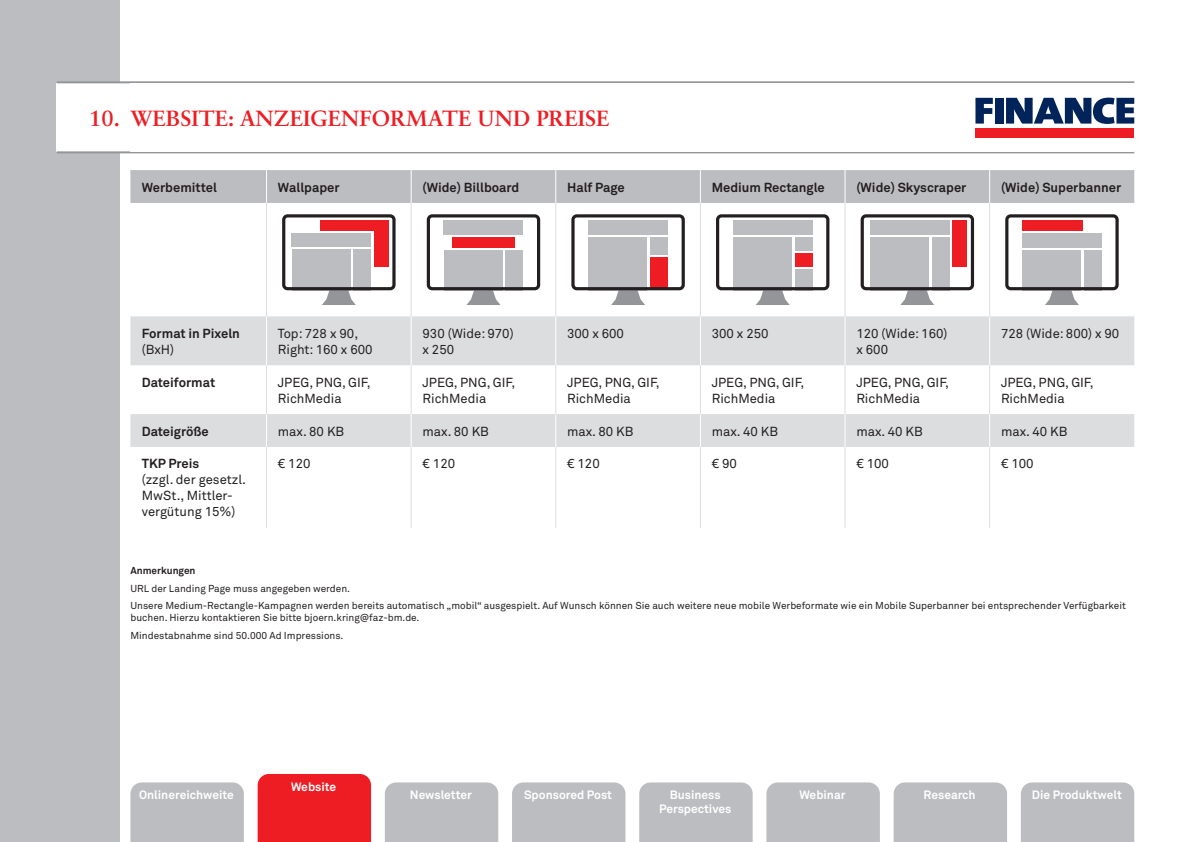
<style>
.page{position:relative;width:1191px;height:842px;background:#fff}
.page>*{position:absolute;margin:0;border:0;box-sizing:border-box;transform-origin:0 0}
.t1{font:700 22px "Sabon LT Std";color:#ee1d23}
.t2{font:13px/16px "Akkurat Std";color:#231f20}
.t3{font:700 13px "Akkurat Std";color:#231f20}
.t4{font:700 12px/14px "Akkurat Std";color:#fff;text-align:center}
.t5{font:10px/17.6px "Akkurat Std";color:#231f20}
.t6{font:700 10px "Akkurat Std";color:#231f20}
</style>
<div class="page">
<div style="left:0;top:0;width:119px;height:842px;background:#bcbdc0"></div>
<div style="left:57px;top:83px;width:68px;height:68px;background:#fff"></div>
<hr style="left:57px;top:81px;width:1077px;height:2px;background:#939598">
<hr style="left:57px;top:151px;width:1077px;height:2px;background:#939598">
<div style="left:975px;top:128px;width:159px;height:9px;background:#ee1d23"></div>
<svg style="left:1006px;top:98px;width:128px;height:26px"></svg>
<div style="left:995px;top:98px;width:8px;height:26px;background:#002359"></div>
<svg style="left:975px;top:98px;width:17px;height:26px"></svg>
<div style="left:130px;top:782px;width:114px;height:60px;background:#bcbdc0"></div>
<div style="left:385px;top:782px;width:113px;height:60px;background:#bcbdc0"></div>
<div style="left:512px;top:782px;width:113px;height:60px;background:#bcbdc0"></div>
<div style="left:639px;top:782px;width:113px;height:60px;background:#bcbdc0"></div>
<div style="left:1021px;top:782px;width:113px;height:60px;background:#bcbdc0"></div>
<div style="left:766px;top:782px;width:114px;height:60px;background:#bcbdc0"></div>
<div style="left:893px;top:782px;width:114px;height:60px;background:#bcbdc0"></div>
<div style="left:258px;top:774px;width:113px;height:68px;background:#ee1d23"></div>
<div style="left:130px;top:170px;width:1004px;height:33px;background:#bcbdc0"></div>
<svg style="left:130px;top:316px;width:1004px;height:131px;fill:#dcdddf"></svg>
<hr style="left:266px;top:170px;width:1px;height:33px;background:#fff">
<hr style="left:411px;top:170px;width:1px;height:33px;background:#fff">
<hr style="left:555px;top:170px;width:1px;height:33px;background:#fff">
<hr style="left:700px;top:170px;width:1px;height:33px;background:#fff">
<hr style="left:844px;top:170px;width:1px;height:33px;background:#fff">
<hr style="left:989px;top:170px;width:1px;height:33px;background:#fff">
<hr style="left:266px;top:316px;width:1px;height:49px;background:#fff">
<hr style="left:411px;top:316px;width:1px;height:49px;background:#fff">
<hr style="left:555px;top:316px;width:1px;height:49px;background:#fff">
<hr style="left:700px;top:316px;width:1px;height:49px;background:#fff">
<hr style="left:844px;top:316px;width:1px;height:49px;background:#fff">
<hr style="left:989px;top:316px;width:1px;height:49px;background:#fff">
<hr style="left:266px;top:414px;width:1px;height:33px;background:#fff">
<hr style="left:411px;top:414px;width:1px;height:33px;background:#fff">
<hr style="left:555px;top:414px;width:1px;height:33px;background:#fff">
<hr style="left:700px;top:414px;width:1px;height:33px;background:#fff">
<hr style="left:844px;top:414px;width:1px;height:33px;background:#fff">
<hr style="left:989px;top:414px;width:1px;height:33px;background:#fff">
<hr style="left:266px;top:203px;width:1px;height:113px;background:#dcdddf">
<hr style="left:411px;top:203px;width:1px;height:113px;background:#dcdddf">
<hr style="left:555px;top:203px;width:1px;height:113px;background:#dcdddf">
<hr style="left:700px;top:203px;width:1px;height:113px;background:#dcdddf">
<hr style="left:844px;top:203px;width:1px;height:113px;background:#dcdddf">
<hr style="left:989px;top:203px;width:1px;height:113px;background:#dcdddf">
<hr style="left:266px;top:365px;width:1px;height:49px;background:#dcdddf">
<hr style="left:411px;top:365px;width:1px;height:49px;background:#dcdddf">
<hr style="left:555px;top:365px;width:1px;height:49px;background:#dcdddf">
<hr style="left:700px;top:365px;width:1px;height:49px;background:#dcdddf">
<hr style="left:844px;top:365px;width:1px;height:49px;background:#dcdddf">
<hr style="left:989px;top:365px;width:1px;height:49px;background:#dcdddf">
<hr style="left:266px;top:447px;width:1px;height:81px;background:#dcdddf">
<hr style="left:411px;top:447px;width:1px;height:81px;background:#dcdddf">
<hr style="left:555px;top:447px;width:1px;height:81px;background:#dcdddf">
<hr style="left:700px;top:447px;width:1px;height:81px;background:#dcdddf">
<hr style="left:844px;top:447px;width:1px;height:81px;background:#dcdddf">
<hr style="left:989px;top:447px;width:1px;height:81px;background:#dcdddf">
<div style="left:353px;top:249px;width:18px;height:41px;background:#bcbdc0"></div>
<div style="left:292px;top:249px;width:59px;height:41px;background:#bcbdc0"></div>
<div style="left:292px;top:233px;width:79px;height:13px;background:#bcbdc0"></div>
<div style="left:320px;top:220px;width:58px;height:10px;background:#ee1d23"></div>
<div style="left:374px;top:220px;width:15px;height:46px;background:#ee1d23"></div>
<svg style="left:322px;top:290px;width:34px;height:15px"></svg>
<div style="left:282px;top:214px;width:113px;height:76px;border:3px solid #231f20;border-radius:4px"></div>
<div style="left:505px;top:250px;width:18px;height:40px;background:#bcbdc0"></div>
<div style="left:452px;top:237px;width:62px;height:10px;background:#ee1d23"></div>
<div style="left:444px;top:250px;width:58px;height:40px;background:#bcbdc0"></div>
<div style="left:444px;top:220px;width:79px;height:14px;background:#bcbdc0"></div>
<svg style="left:466px;top:290px;width:34px;height:15px"></svg>
<div style="left:427px;top:214px;width:113px;height:76px;border:3px solid #231f20;border-radius:4px"></div>
<div style="left:650px;top:237px;width:18px;height:17px;background:#bcbdc0"></div>
<div style="left:650px;top:257px;width:18px;height:32px;background:#ee1d23"></div>
<div style="left:588px;top:237px;width:59px;height:53px;background:#bcbdc0"></div>
<div style="left:588px;top:220px;width:80px;height:14px;background:#bcbdc0"></div>
<svg style="left:611px;top:290px;width:34px;height:15px"></svg>
<div style="left:571px;top:214px;width:114px;height:76px;border:3px solid #231f20;border-radius:4px"></div>
<div style="left:794px;top:237px;width:18px;height:13px;background:#bcbdc0"></div>
<div style="left:794px;top:269px;width:18px;height:21px;background:#bcbdc0"></div>
<div style="left:794px;top:253px;width:18px;height:13px;background:#ee1d23"></div>
<div style="left:733px;top:237px;width:59px;height:53px;background:#bcbdc0"></div>
<div style="left:733px;top:220px;width:79px;height:14px;background:#bcbdc0"></div>
<svg style="left:755px;top:290px;width:34px;height:15px"></svg>
<div style="left:716px;top:214px;width:113px;height:76px;border:3px solid #231f20;border-radius:4px"></div>
<div style="left:932px;top:237px;width:17px;height:53px;background:#bcbdc0"></div>
<div style="left:870px;top:237px;width:59px;height:53px;background:#bcbdc0"></div>
<div style="left:870px;top:220px;width:79px;height:14px;background:#bcbdc0"></div>
<div style="left:952px;top:220px;width:15px;height:46px;background:#ee1d23"></div>
<svg style="left:900px;top:290px;width:34px;height:15px"></svg>
<div style="left:860px;top:214px;width:114px;height:76px;border:3px solid #231f20;border-radius:4px"></div>
<div style="left:1084px;top:250px;width:17px;height:40px;background:#bcbdc0"></div>
<div style="left:1022px;top:250px;width:59px;height:40px;background:#bcbdc0"></div>
<div style="left:1022px;top:233px;width:79px;height:14px;background:#bcbdc0"></div>
<svg style="left:1045px;top:290px;width:34px;height:15px"></svg>
<div style="left:1005px;top:214px;width:113px;height:76px;border:3px solid #231f20;border-radius:4px"></div>
<div style="left:1022px;top:220px;width:60px;height:10px;background:#ee1d23"></div>
<h1 class="t1" style="left:89px;top:104px;width:522px">10. WEBSITE: ANZEIGENFORMATE UND PREISE</h1>
<p class="t3" style="left:142px;top:179px;width:77px">Werbemittel</p>
<p class="t3" style="left:278px;top:179px;width:63px">Wallpaper</p>
<p class="t3" style="left:422px;top:179px;width:98px">(Wide) Billboard</p>
<p class="t3" style="left:567px;top:179px;width:59px">Half Page</p>
<p class="t3" style="left:711px;top:179px;width:115px">Medium Rectangle</p>
<p class="t3" style="left:856px;top:179px;width:112px">(Wide) Skyscraper</p>
<p class="t3" style="left:1001px;top:179px;width:122px">(Wide) Superbanner</p>
<p class="t3" style="left:142px;top:325px;width:100px">Format in Pixeln</p>
<p class="t2" style="left:142px;top:341px;width:34px">(BxH)</p>
<p class="t2" style="left:278px;top:325px;width:96px">Top: 728 x 90,<br>Right: 160 x 600</p>
<p class="t2" style="left:422px;top:325px;width:93px">930 (Wide: 970) x 250</p>
<p class="t2" style="left:567px;top:325px;width:58px">300 x 600</p>
<p class="t2" style="left:711px;top:325px;width:58px">300 x 250</p>
<p class="t2" style="left:856px;top:325px;width:93px">120 (Wide: 160) x 600</p>
<p class="t2" style="left:1001px;top:325px;width:120px">728 (Wide: 800) x 90</p>
<p class="t3" style="left:142px;top:374px;width:75px">Dateiformat</p>
<p class="t2" style="left:278px;top:374px;width:94px">JPEG, PNG, GIF,<br>RichMedia</p>
<p class="t2" style="left:422px;top:374px;width:94px">JPEG, PNG, GIF,<br>RichMedia</p>
<p class="t2" style="left:567px;top:374px;width:94px">JPEG, PNG, GIF,<br>RichMedia</p>
<p class="t2" style="left:711px;top:374px;width:94px">JPEG, PNG, GIF,<br>RichMedia</p>
<p class="t2" style="left:856px;top:374px;width:94px">JPEG, PNG, GIF,<br>RichMedia</p>
<p class="t2" style="left:1001px;top:374px;width:94px">JPEG, PNG, GIF,<br>RichMedia</p>
<p class="t3" style="left:142px;top:423px;width:68px">Dateigröße</p>
<p class="t2" style="left:278px;top:423px;width:68px">max. 80 KB</p>
<p class="t2" style="left:422px;top:423px;width:68px">max. 80 KB</p>
<p class="t2" style="left:567px;top:423px;width:68px">max. 80 KB</p>
<p class="t2" style="left:711px;top:423px;width:68px">max. 40 KB</p>
<p class="t2" style="left:856px;top:423px;width:68px">max. 40 KB</p>
<p class="t2" style="left:1001px;top:423px;width:68px">max. 40 KB</p>
<p class="t3" style="left:142px;top:456px;width:59px">TKP Preis</p>
<p class="t2" style="left:142px;top:472px;width:106px">(zzgl. der gesetzl.<br>MwSt., Mittler&shy;vergütung 15%)</p>
<p class="t2" style="left:278px;top:456px;width:34px">€ 120</p>
<p class="t2" style="left:422px;top:456px;width:34px">€ 120</p>
<p class="t2" style="left:567px;top:456px;width:34px">€ 120</p>
<p class="t2" style="left:711px;top:456px;width:27px">€ 90</p>
<p class="t2" style="left:856px;top:456px;width:34px">€ 100</p>
<p class="t2" style="left:1001px;top:456px;width:34px">€ 100</p>
<p class="t6" style="left:130px;top:564px;width:67px">Anmerkungen</p>
<p class="t5" style="left:130px;top:579px;width:997px">URL der Landing Page muss angegeben werden.<br>Unsere Medium-Rectangle-Kampagnen werden bereits automatisch „mobil“ ausgespielt. Auf Wunsch können Sie auch weitere neue mobile Werbeformate wie ein Mobile Superbanner bei entsprechender Verfügbarkeit</p>
<p class="t5" style="left:130px;top:609px;width:291px">buchen. Hierzu kontaktieren Sie bitte bjoern.kring@faz-bm.de.<br>Mindestabnahme sind 50.000 Ad Impressions.</p>
<p class="t4" style="left:291px;top:780px;width:47px">Website</p>
<p class="t4" style="left:139px;top:788px;width:96px">Onlinereichweite</p>
<p class="t4" style="left:410px;top:788px;width:63px">Newsletter</p>
<p class="t4" style="left:524px;top:788px;width:89px">Sponsored Post</p>
<p class="t4" style="left:659px;top:788px;width:74px">Business<br>Perspectives</p>
<p class="t4" style="left:799px;top:788px;width:48px">Webinar</p>
<p class="t4" style="left:923px;top:788px;width:54px">Research</p>
<p class="t4" style="left:1031px;top:788px;width:91px">Die Produktwelt</p>
</div>
